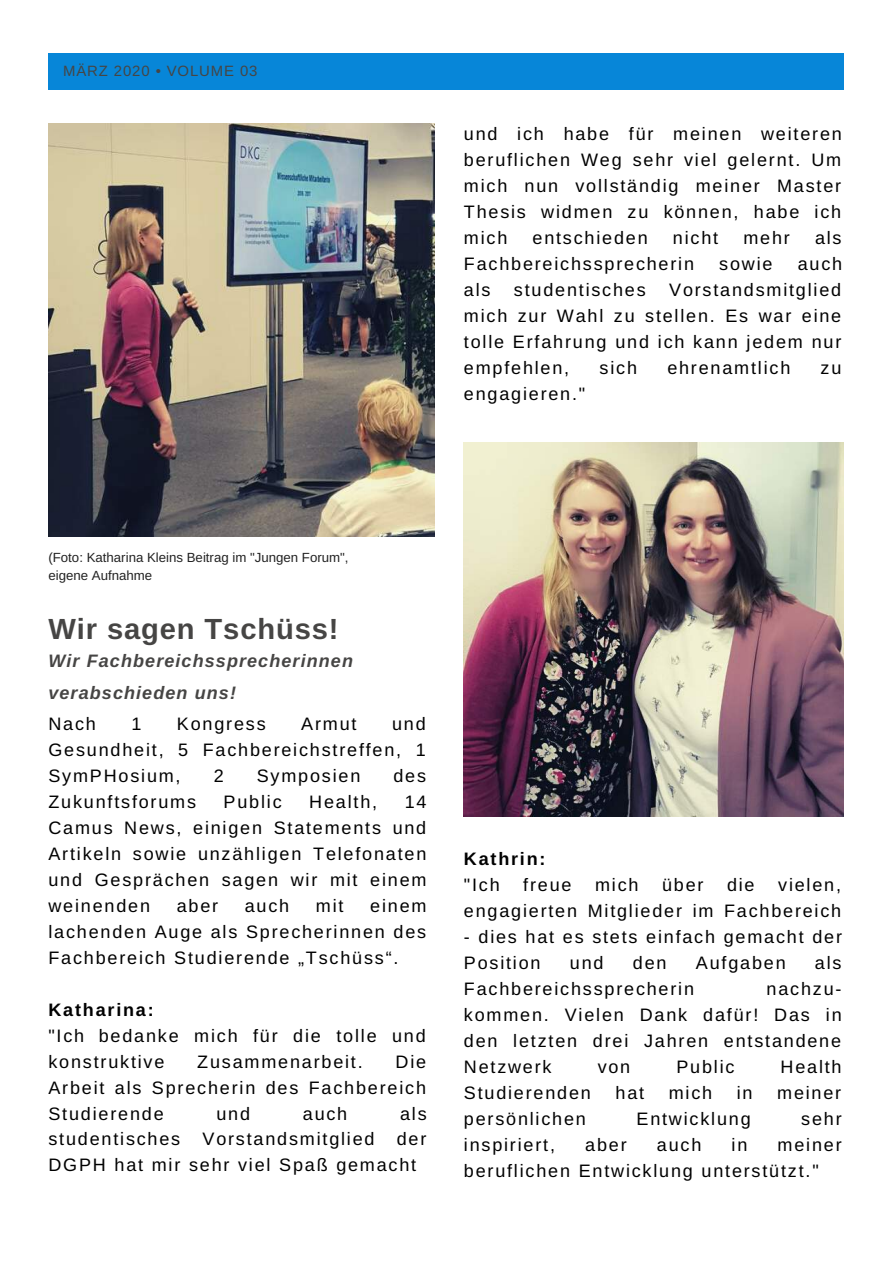
<style>
.page{position:relative;width:894px;height:1264px;background:#fff}
.page>*{position:absolute;margin:0;border:0;box-sizing:border-box;transform-origin:0 0}
.t1{font:700 29.1px "Arimo";letter-spacing:.03em;color:#464544}
.t2{font:18px/26px "Arimo";letter-spacing:.1em;color:#000;text-align:justify}
.t3{font:italic 700 18px/32px "Arimo";letter-spacing:.06em;color:#464544}
.t4{font:700 18px "Arimo";letter-spacing:.1em;color:#000}
.t5{font:14.85px "Arimo";letter-spacing:.06em;color:#464544}
.t6{font:13.2px/18px "Arimo";color:#222}
</style>
<div class="page">
<div style="left:48px;top:53px;width:795px;height:36px;background:#0786d8"></div>
<img style="left:48px;top:123px;width:386px;height:414px">
<img style="left:464px;top:442px;width:379px;height:374px">
<p class="t5" style="left:63px;top:63px;width:196px">MÄRZ 2020 • VOLUME 03</p>
<p class="t2" style="left:464px;top:120px;width:379px">und ich habe für meinen weiteren beruflichen Weg sehr viel gelernt. Um mich nun vollständig meiner Master Thesis widmen zu können, habe ich mich</p>
<p class="t2" style="left:532px;top:224px;width:117px">entschieden</p>
<p class="t2" style="left:672px;top:224px;width:47px">nicht</p>
<p class="t2" style="left:743px;top:224px;width:48px">mehr</p>
<p class="t2" style="left:814px;top:224px;width:28px">als</p>
<p class="t2" style="left:464px;top:250px;width:232px">Fachbereichssprecherin</p>
<p class="t2" style="left:719px;top:250px;width:55px">sowie</p>
<p class="t2" style="left:797px;top:250px;width:46px">auch</p>
<p class="t2" style="left:464px;top:276px;width:28px">als</p>
<p class="t2" style="left:514px;top:276px;width:133px">studentisches</p>
<p class="t2" style="left:464px;top:276px;width:379px;text-indent:205px">Vorstandsmitglied mich zur Wahl zu stellen. Es war eine tolle Erfahrung und ich kann jedem nur empfehlen,</p>
<p class="t2" style="left:599px;top:354px;width:39px">sich</p>
<p class="t2" style="left:667px;top:354px;width:124px">ehrenamtlich</p>
<p class="t2" style="left:820px;top:354px;width:22px">zu</p>
<p class="t2" style="left:464px;top:380px;width:123px">engagieren."</p>
<p class="t6" style="left:48px;top:548px;width:301px">(Foto: Katharina Kleins Beitrag im "Jungen Forum", eigene Aufnahme</p>
<h1 class="t1" style="left:48px;top:612px;width:291px">Wir sagen Tschüss!</h1>
<p class="t3" style="left:48px;top:644px;width:306px">Wir Fachbereichssprecherinnen verabschieden uns!</p>
<p class="t2" style="left:48px;top:710px;width:379px;text-indent:343px">und Gesundheit, 5 Fachbereichstreffen, 1<br>SymPHosium,</p>
<p class="t2" style="left:48px;top:710px;width:49px">Nach</p>
<p class="t2" style="left:131px;top:710px;width:12px">1</p>
<p class="t2" style="left:177px;top:710px;width:90px">Kongress</p>
<p class="t2" style="left:301px;top:710px;width:57px">Armut</p>
<p class="t2" style="left:214px;top:762px;width:12px">2</p>
<p class="t2" style="left:257px;top:762px;width:105px">Symposien</p>
<p class="t2" style="left:393px;top:762px;width:34px">des</p>
<p class="t2" style="left:48px;top:788px;width:149px">Zukunftsforums</p>
<p class="t2" style="left:223px;top:788px;width:60px">Public</p>
<p class="t2" style="left:309px;top:788px;width:69px">Health,</p>
<p class="t2" style="left:48px;top:788px;width:379px;text-indent:356px">14<br>Camus News, einigen Statements und Artikeln sowie unzähligen Telefonaten und Gesprächen sagen wir mit einem weinenden</p>
<p class="t2" style="left:48px;top:892px;width:379px;text-indent:322px">einem lachenden Auge als Sprecherinnen des Fachbereich Studierende „Tschüss“.</p>
<p class="t4" style="left:48px;top:999px;width:107px">Katharina:</p>
<p class="t2" style="left:48px;top:1022px;width:379px">"Ich bedanke mich für die tolle und konstruktive</p>
<p class="t2" style="left:177px;top:892px;width:43px">aber</p>
<p class="t2" style="left:245px;top:892px;width:46px">auch</p>
<p class="t2" style="left:316px;top:892px;width:29px">mit</p>
<p class="t2" style="left:48px;top:1048px;width:379px;text-indent:347px">Die Arbeit als Sprecherin des Fachbereich Studierende</p>
<p class="t2" style="left:197px;top:1048px;width:167px">Zusammenarbeit.</p>
<p class="t2" style="left:48px;top:1100px;width:379px;text-indent:351px">als studentisches Vorstandsmitglied der DGPH hat mir sehr viel Spaß gemacht</p>
<p class="t2" style="left:216px;top:1100px;width:35px">und</p>
<p class="t2" style="left:303px;top:1100px;width:46px">auch</p>
<p class="t4" style="left:464px;top:848px;width:83px">Kathrin:</p>
<p class="t2" style="left:464px;top:872px;width:37px">"Ich</p>
<p class="t2" style="left:523px;top:872px;width:50px">freue</p>
<p class="t2" style="left:595px;top:872px;width:45px">mich</p>
<p class="t2" style="left:661px;top:872px;width:43px">über</p>
<p class="t2" style="left:726px;top:872px;width:29px">die</p>
<p class="t2" style="left:464px;top:872px;width:379px;text-align:right">vielen,<br>engagierten Mitglieder im Fachbereich</p>
<p class="t2" style="left:464px;top:923px;width:379px">- dies hat es stets einfach gemacht der<br>Position</p>
<p class="t2" style="left:569px;top:949px;width:35px">und</p>
<p class="t2" style="left:632px;top:949px;width:35px">den</p>
<p class="t2" style="left:695px;top:949px;width:91px">Aufgaben</p>
<p class="t2" style="left:814px;top:949px;width:28px">als</p>
<p class="t2" style="left:464px;top:975px;width:232px">Fachbereichssprecherin</p>
<p class="t2" style="left:464px;top:975px;width:379px;text-indent:302px">nachzu&shy;kommen. Vielen Dank dafür! Das in den letzten drei Jahren entstandene Netzwerk</p>
<p class="t2" style="left:597px;top:1053px;width:34px">von</p>
<p class="t2" style="left:676px;top:1053px;width:60px">Public</p>
<p class="t2" style="left:780px;top:1053px;width:63px">Health</p>
<p class="t2" style="left:464px;top:1079px;width:128px">Studierenden</p>
<p class="t2" style="left:615px;top:1079px;width:30px">hat</p>
<p class="t2" style="left:668px;top:1079px;width:45px">mich</p>
<p class="t2" style="left:736px;top:1079px;width:17px">in</p>
<p class="t2" style="left:777px;top:1079px;width:66px">meiner</p>
<p class="t2" style="left:464px;top:1105px;width:123px">persönlichen</p>
<p class="t2" style="left:636px;top:1105px;width:116px">Entwicklung</p>
<p class="t2" style="left:801px;top:1105px;width:42px">sehr</p>
<p class="t2" style="left:464px;top:1131px;width:93px">inspiriert,</p>
<p class="t2" style="left:585px;top:1131px;width:43px">aber</p>
<p class="t2" style="left:656px;top:1131px;width:46px">auch</p>
<p class="t2" style="left:731px;top:1131px;width:17px">in</p>
<p class="t2" style="left:464px;top:1131px;width:379px;text-indent:313px">meiner beruflichen Entwicklung unterstützt."</p>
</div>
